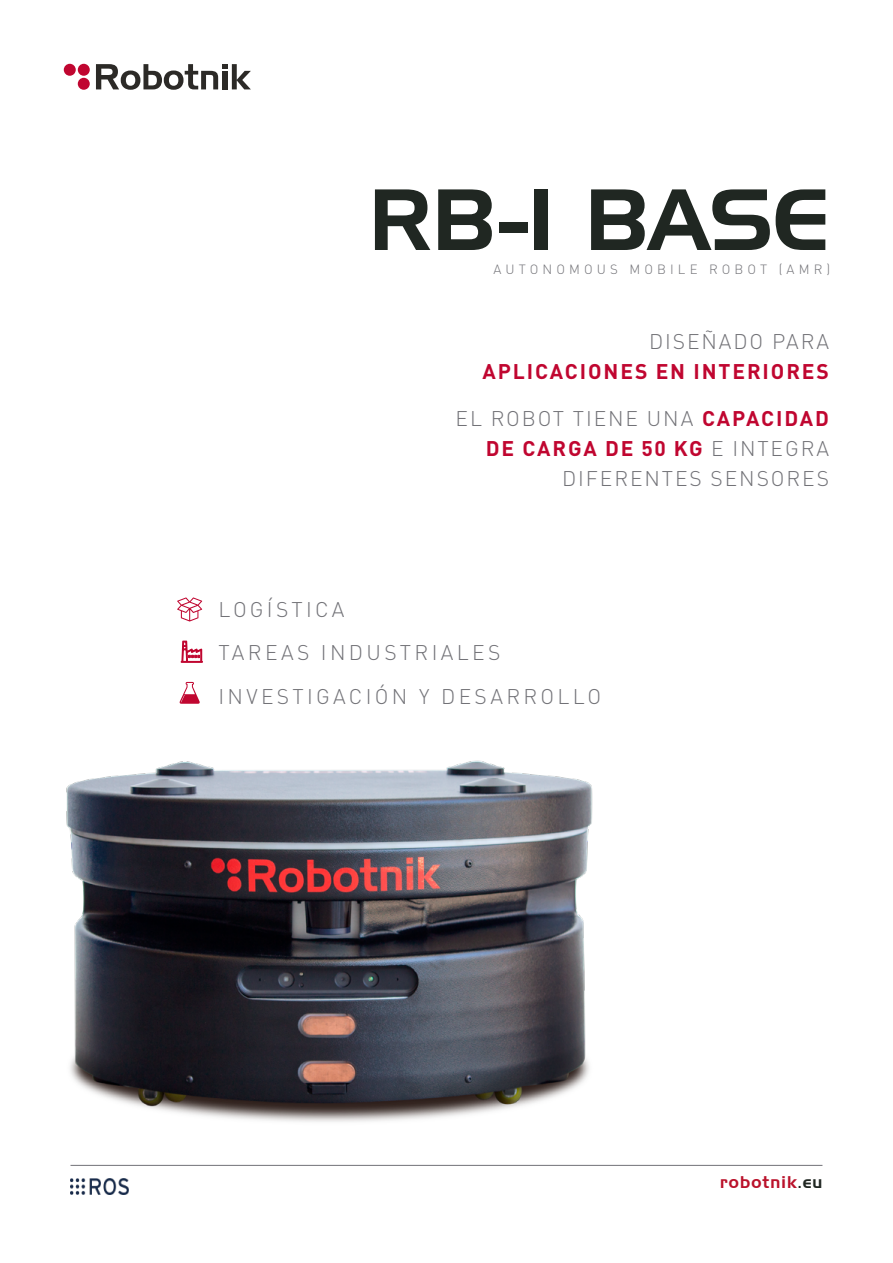
<style>
.page{position:relative;width:893px;height:1263px;background:#fff}
.page>*{position:absolute;margin:0;border:0;box-sizing:border-box;transform-origin:0 0}
.t1{font:84.45px "Handel Gothic BT";color:#202722}
.t2{font:300 21px/30px "DIN Pro";letter-spacing:.09em;color:#727277;text-align:right}
.t3{font:300 21px/43.7px "DIN Pro";letter-spacing:.15em;color:#727277}
.t4{font:700 21px "DIN Pro";letter-spacing:.09em;color:#c00630}
.t5{font:16.5px "Handel Gothic BT";letter-spacing:.07em;color:#ba122b}
.t6{font:300 13.2px "DIN Pro";letter-spacing:.31em;color:#727277}
.s1{font-weight:700;color:#c00630}
.s2{color:#202722}
</style>
<div class="page">
<img style="left:70px;top:1178px;width:59px;height:16px">
<hr style="left:70px;top:1165px;width:752px;height:1px;background:#727277">
<svg style="left:96px;top:64px;width:155px;height:26px"></svg>
<div style="left:78px;top:64px;width:12px;height:12px;background:#c00630;border-radius:50%"></div>
<div style="left:78px;top:78px;width:12px;height:12px;background:#c00630;border-radius:50%"></div>
<div style="left:64px;top:64px;width:12px;height:12px;background:#c00630;border-radius:50%"></div>
<img style="left:66px;top:681px;width:527px;height:441px">
<svg style="left:177px;top:597px;width:26px;height:24px"></svg>
<svg style="left:180px;top:682px;width:20px;height:22px"></svg>
<svg style="left:181px;top:641px;width:22px;height:22px"></svg>
<h1 class="t1" style="left:369px;top:169px;width:463px">RB-1 BASE</h1>
<p class="t6" style="left:493px;top:259px;width:338px">AUTONOMOUS MOBILE ROBOT (AMR)</p>
<p class="t2" style="left:649px;top:325px;width:181px">DISEÑADO PARA</p>
<p class="t4" style="left:483px;top:354px;width:348px">APLICACIONES EN INTERIORES</p>
<p class="t2" style="left:456px;top:402px;width:375px">EL ROBOT TIENE UNA <span class="s1">CAPACIDAD<br>DE CARGA DE 50 KG</span> E INTEGRA<br>DIFERENTES SENSORES</p>
<p class="t3" style="left:218px;top:585px;width:384px">LOGÍSTICA<br>TAREAS INDUSTRIALES<br>INVESTIGACIÓN Y DESARROLLO</p>
<p class="t5" style="left:720px;top:1172px;width:104px">robotnik<span class="s2">.eu</span></p>
</div>
